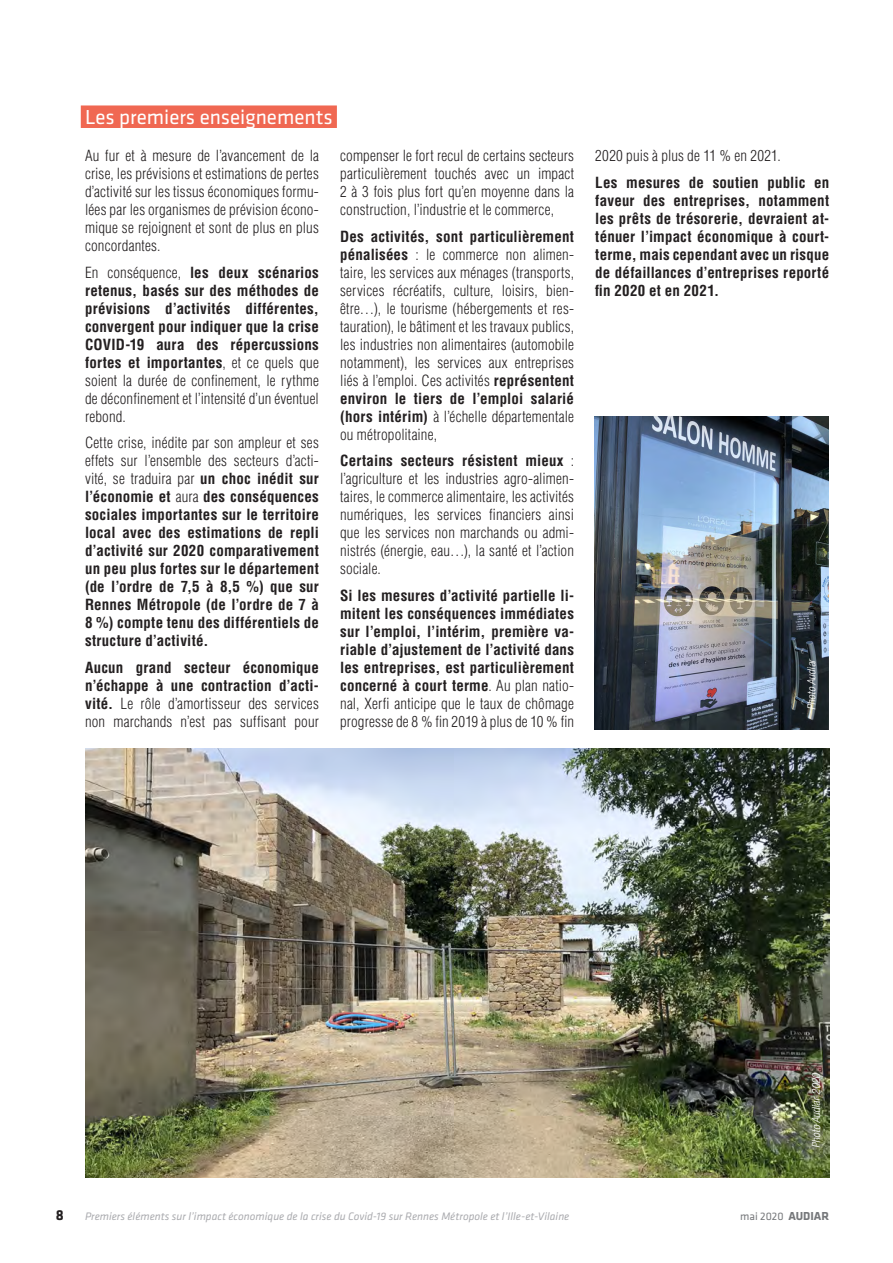
<style>
.page{position:relative;width:893px;height:1263px;background:#fff}
.page>*{position:absolute;margin:0;border:0;box-sizing:border-box;transform-origin:0 0}
.Scenario{font:21px "Klavika";color:#fff}
.texte{font:700 condensed 15px/18px "Helvetica LT Std";letter-spacing:.01em;color:#231f20;text-align:justify}
.texte-2{font:300 condensed 15px/18px "Helvetica LT Std";letter-spacing:.01em;color:#231f20;text-align:justify}
.t1{font:700 15px "Klavika";color:#231f20}
.t2{font:italic 11.25px "Klavika";color:#aaabaf}
.copyright{font:italic 300 condensed 11.25px "Helvetica Neue LT Std";color:#fff}
.t3{font:11.25px "Klavika";color:#76787b}
.s1{font-weight:300}
.s2{font-weight:700}
.s3{font-weight:700;font-size:12px}
</style>
<div class="page">
<img style="left:85px;top:748px;width:744px;height:430px">
<img style="left:595px;top:417px;width:233px;height:312px">
<div style="left:81px;top:105px;width:256px;height:23px;background:#f06852"></div>
<p class="Scenario" style="left:85px;top:105px;width:249px">Les premiers enseignements</p>
<p class="texte-2" style="left:85px;top:147px;width:235px">Au fur et à mesure de l’avancement de la crise, les prévisions et estimations de pertes d’activité sur les tissus économiques formu&shy;lées par les organismes de prévision écono&shy;mique se rejoignent et sont de plus en plus concordantes.</p>
<p class="texte" style="left:85px;top:263px;width:235px"><span class="s1">En conséquence,</span> les deux scénarios retenus, basés sur des méthodes de prévisions d’activités différentes, convergent pour indiquer que la crise COVID-19 aura des répercussions fortes et importantes<span class="s1">, et ce quels que soient la durée de confinement, le rythme de déconfinement et l’intensité d’un éventuel rebond.</span></p>
<p class="texte" style="left:85px;top:434px;width:235px"><span class="s1">Cette crise, inédite par son ampleur et ses effets sur l’ensemble des secteurs d’acti&shy;vité, se traduira par</span> un choc inédit sur l’économie et <span class="s1">aura</span> des conséquences sociales importantes sur le territoire local avec des estimations de repli d’activité sur 2020 comparativement un peu plus fortes sur le département (de l’ordre de 7,5 à 8,5 %) que sur Rennes Métropole (de l’ordre de 7 à 8 %) compte tenu des différentiels de structure d’activité.</p>
<p class="texte" style="left:85px;top:658px;width:235px">Aucun grand secteur économique n’échappe à une contraction d’acti&shy;vité. <span class="s1">Le rôle d’amortisseur des services non marchands n’est pas suffisant pour</span></p>
<p class="texte-2" style="left:340px;top:147px;width:235px">compenser le fort recul de certains secteurs particulièrement touchés avec un impact 2 à 3 fois plus fort qu’en moyenne dans la construction, l’industrie et le commerce,</p>
<p class="texte-2" style="left:340px;top:227px;width:235px"><span class="s2">Des activités, sont particulièrement pénalisées</span> : le commerce non alimen&shy;taire, les services aux ménages (transports, services récréatifs, culture, loisirs, bien&shy;être…), le tourisme (hébergements et res&shy;tauration), le bâtiment et les travaux publics, les industries non alimentaires (automobile notamment), les services aux entreprises liés à l’emploi. Ces activités <span class="s2">représentent environ le tiers de l’emploi salarié (hors intérim)</span> à l’échelle départementale ou métropolitaine,</p>
<p class="texte-2" style="left:340px;top:452px;width:235px"><span class="s2">Certains secteurs résistent mieux</span> : l’agriculture et les industries agro-alimen&shy;taires, le commerce alimentaire, les activités numériques, les services financiers ainsi que les services non marchands ou admi&shy;nistrés (énergie, eau…), la santé et l’action sociale.</p>
<p class="texte" style="left:340px;top:586px;width:235px">Si les mesures d’activité partielle li&shy;mitent les conséquences immédiates sur l’emploi, l’intérim, première va&shy;riable d’ajustement de l’activité dans les entreprises, est particulièrement concerné à court terme<span class="s1">. Au plan natio&shy;nal, Xerfi anticipe que le taux de chômage progresse de 8 % fin 2019 à plus de 10 % fin</span></p>
<p class="texte-2" style="left:595px;top:147px;width:187px">2020 puis à plus de 11 % en 2021.</p>
<p class="texte" style="left:595px;top:173px;width:235px">Les mesures de soutien public en faveur des entreprises, notamment les prêts de trésorerie, devraient at&shy;ténuer l’impact économique à court&shy;terme, mais cependant avec un risque de défaillances d’entreprises reporté fin 2020 et en 2021.</p>
<p class="copyright" style="left:805px;top:710px;width:53px;rotate:-90deg">Photo Audiar</p>
<p class="copyright" style="left:810px;top:1148px;width:77px;rotate:-90deg">Photo Audiar 2020</p>
<p class="t1" style="left:56px;top:1207px;width:10px">8</p>
<p class="t2" style="left:85px;top:1210px;width:486px">Premiers éléments sur l’impact économique de la crise du Covid-19 sur Rennes Métropole et l’Ille-et-Vilaine</p>
<p class="t3" style="left:740px;top:1210px;width:90px">mai 2020 <span class="s3">AUDIAR</span></p>
</div>
